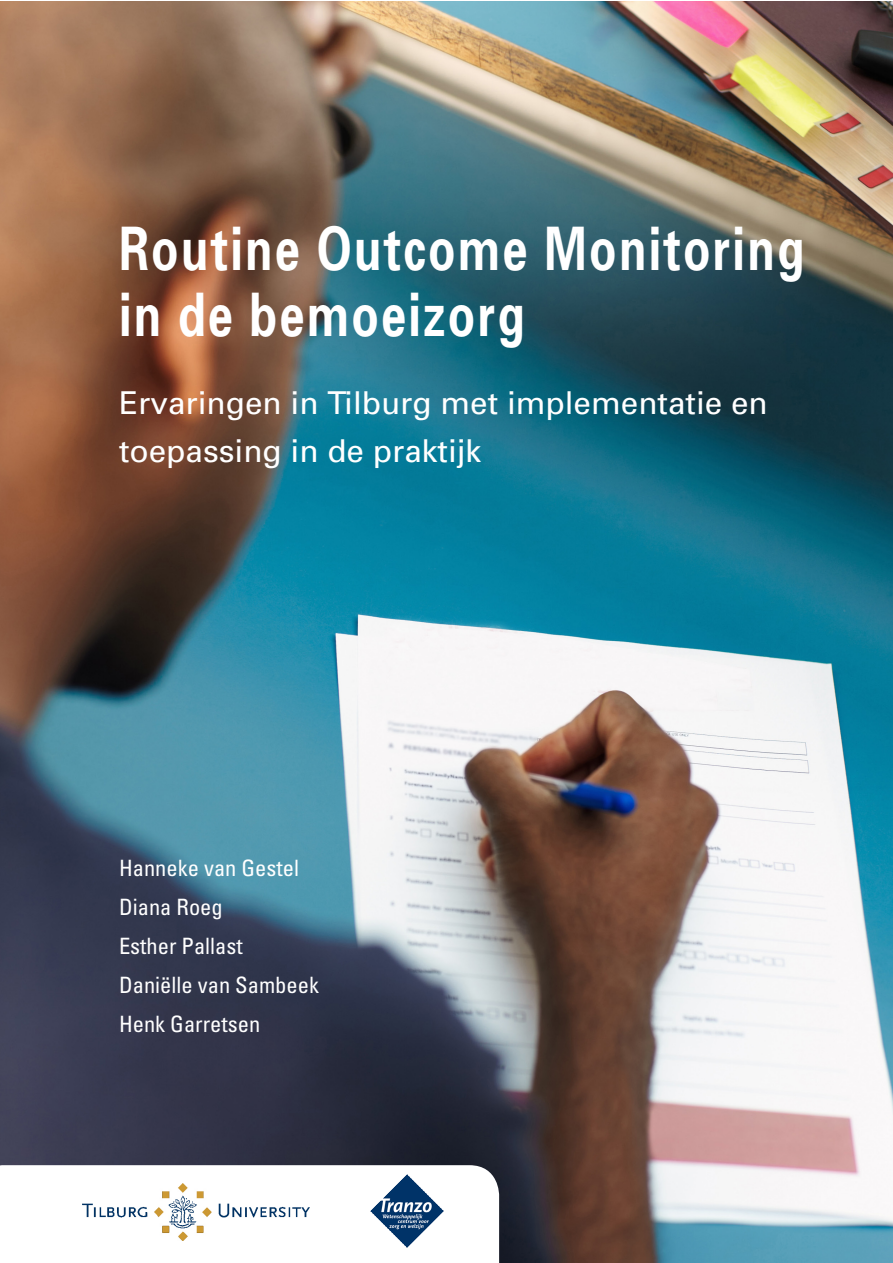
<style>
.page{position:relative;width:893px;height:1263px;background:#fff}
.page>*{position:absolute;margin:0;border:0;box-sizing:border-box;transform-origin:0 0}
.t1{font:700 60px/66.4px "Univers";letter-spacing:.05em;color:#fff;scale:.75 1}
.t2{font:31.5px/48px "Univers";color:#fff}
.t3{font:condensed 22.5px/39px "Univers";color:#fff}
</style>
<div class="page">
<img style="left:0;top:1px;width:892px;height:1262px">
<svg style="left:0;top:1165px;width:499px;height:98px"></svg>
<img style="left:82px;top:1183px;width:228px;height:58px">
<img style="left:371px;top:1174px;width:73px;height:73px">
<h1 class="t1" style="left:119px;top:215px;width:915px">Routine Outcome Monitoring in de bemoeizorg</h1>
<h2 class="t2" style="left:119px;top:379px;width:650px">Ervaringen in Tilburg met implementatie en toepassing in de praktijk</h2>
<p class="t3" style="left:119px;top:848px;width:201px">Hanneke van Gestel<br>Diana Roeg<br>Esther Pallast<br>Daniëlle van Sambeek<br>Henk Garretsen</p>
</div>
